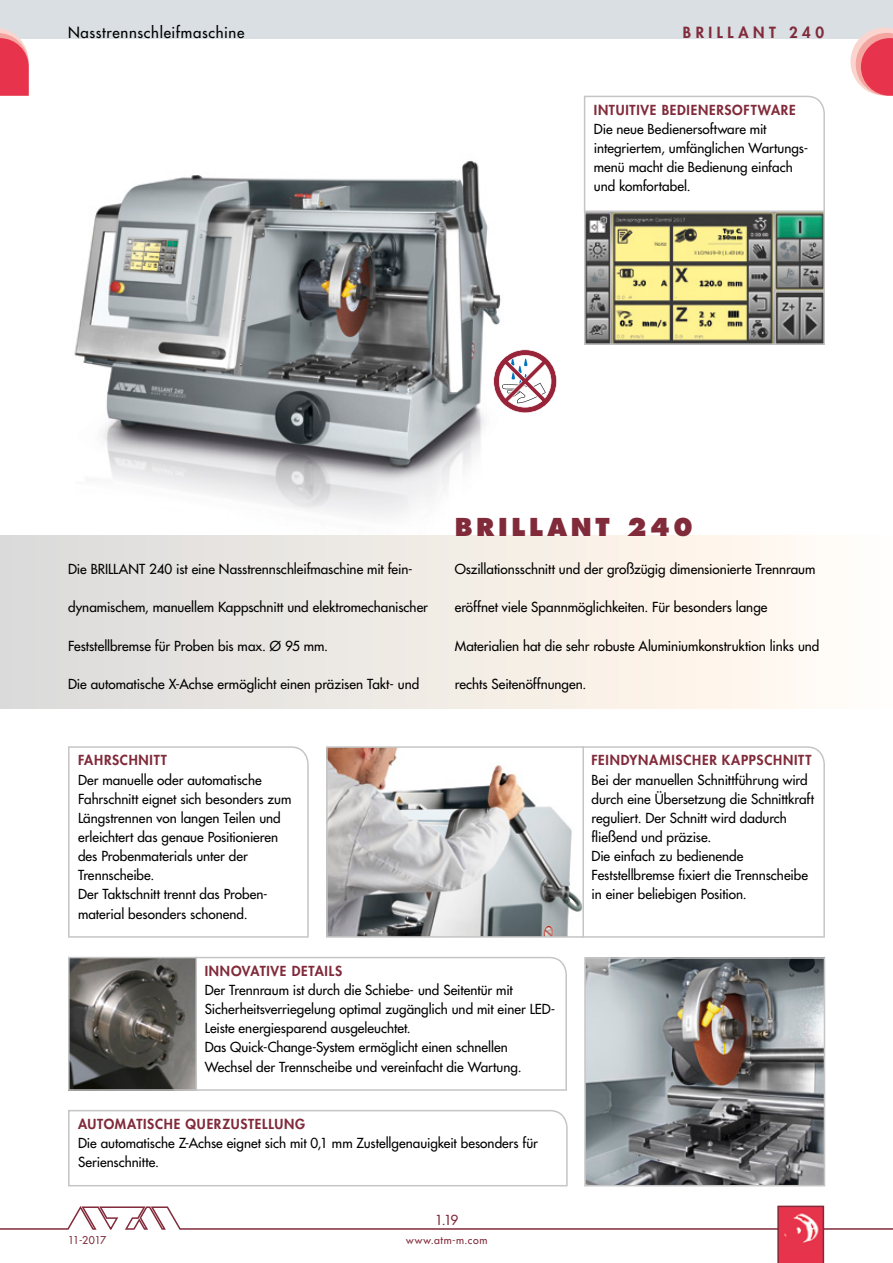
<style>
.page{position:relative;width:893px;height:1263px;background:#fff}
.page>*{position:absolute;margin:0;border:0;box-sizing:border-box;transform-origin:0 0}
.t1{font:800 24px "Futura Std";letter-spacing:.155em;color:#812a3a}
.t2{font:500 15px "Futura Std";letter-spacing:.045em;color:#000}
.t3{font:800 15px "Futura Std";letter-spacing:.3em;color:#812a3a}
.t4{font:500 13.5px/19.2px "Futura Std";color:#000}
.t5{font:800 13.5px "Futura Std";letter-spacing:.055em;color:#812a3a}
.t6{font:500 13.5px "Futura Std";color:#812a3a}
.t7{font:500 10.5px "Futura Std";letter-spacing:.06em;color:#812a3a}
</style>
<div class="page">
<div style="left:0;top:0;width:893px;height:38px;background:#d9dfe2"></div>
<svg style="left:850px;top:28px;width:43px;height:68px"></svg>
<svg style="left:0;top:28px;width:29px;height:68px;background:#e85b6d"></svg>
<svg style="left:0;top:1205px;width:893px;height:58px"></svg>
<img style="left:55px;top:160px;width:471px;height:376px">
<div style="left:0;top:536px;width:893px;height:172px;background:linear-gradient(to right,#dcdbd9,#fffdf4)"></div>
<svg style="left:68px;top:746px;width:241px;height:192px"></svg>
<svg style="left:584px;top:746px;width:241px;height:192px"></svg>
<svg style="left:68px;top:1110px;width:500px;height:76px"></svg>
<svg style="left:584px;top:957px;width:241px;height:229px;background:#858687"></svg>
<svg style="left:197px;top:957px;width:370px;height:134px"></svg>
<svg style="left:68px;top:957px;width:129px;height:134px;background:#615f5b"></svg>
<svg style="left:584px;top:96px;width:241px;height:249px"></svg>
<svg style="left:326px;top:746px;width:258px;height:192px"></svg>
<svg style="left:493px;top:349px;width:64px;height:64px"></svg>
<p class="t2" style="left:68px;top:23px;width:178px">Nasstrennschleifmaschine</p>
<p class="t3" style="left:683px;top:23px;width:143px">BRILLANT 240</p>
<p class="t5" style="left:594px;top:101px;width:203px">INTUITIVE BEDIENERSOFTWARE</p>
<p class="t4" style="left:594px;top:119px;width:216px">Die neue Bedienersoftware mit integriertem, umfänglichen Wartungs&shy;menü macht die Bedienung einfach und komfortabel.</p>
<p class="t4" style="left:68px;top:560px;width:346px">Die BRILLANT 240 ist eine Nasstrennschleifmaschine mit fein-</p>
<p class="t4" style="left:68px;top:598px;width:361px">dynamischem, manuellem Kappschnitt und elektromechanischer</p>
<p class="t4" style="left:68px;top:636px;width:262px">Feststellbremse für Proben bis max. Ø 95 mm.</p>
<p class="t4" style="left:68px;top:674px;width:353px">Die automatische X-Achse ermöglicht einen präzisen Takt- und</p>
<p class="t5" style="left:78px;top:752px;width:90px">FAHRSCHNITT</p>
<p class="t4" style="left:78px;top:770px;width:215px">Der manuelle oder automatische<br>Fahrschnitt eignet sich besonders zum<br>Längstrennen von langen Teilen und erleichtert das genaue Positionieren des Probenmaterials unter der<br>Trennscheibe.<br>Der Taktschnitt trennt das Proben&shy;material besonders schonend.</p>
<h1 class="t1" style="left:455px;top:512px;width:240px">BRILLANT 240</h1>
<p class="t4" style="left:455px;top:560px;width:362px">Oszillationsschnitt und der großzügig dimensionierte Trennraum</p>
<p class="t4" style="left:455px;top:598px;width:314px">eröffnet viele Spannmöglichkeiten. Für besonders lange</p>
<p class="t4" style="left:455px;top:636px;width:366px">Materialien hat die sehr robuste Aluminiumkonstruktion links und</p>
<p class="t4" style="left:455px;top:674px;width:133px">rechts Seitenöffnungen.</p>
<p class="t5" style="left:591px;top:752px;width:221px">FEINDYNAMISCHER KAPPSCHNITT</p>
<p class="t4" style="left:591px;top:770px;width:224px">Bei der manuellen Schnittführung wird durch eine Übersetzung die Schnittkraft reguliert. Der Schnitt wird dadurch fließend und präzise.<br>Die einfach zu bedienende Feststellbremse fixiert die Trennscheibe in einer beliebigen Position.</p>
<p class="t5" style="left:205px;top:962px;width:139px">INNOVATIVE DETAILS</p>
<p class="t4" style="left:205px;top:980px;width:352px">Der Trennraum ist durch die Schiebe- und Seitentür mit Sicherheitsverriegelung optimal zugänglich und mit einer LED-Leiste energiesparend ausgeleuchtet.<br>Das Quick-Change-System ermöglicht einen schnellen Wechsel der Trennscheibe und vereinfacht die Wartung.</p>
<p class="t5" style="left:78px;top:1115px;width:229px">AUTOMATISCHE QUERZUSTELLUNG</p>
<p class="t4" style="left:78px;top:1134px;width:461px">Die automatische Z-Achse eignet sich mit 0,1 mm Zustellgenauigkeit besonders für<br>Serienschnitte.</p>
<p class="t7" style="left:68px;top:1233px;width:40px">11-2017</p>
<p class="t6" style="left:435px;top:1211px;width:25px">1.19</p>
<p class="t7" style="left:406px;top:1233px;width:83px">www.atm-m.com</p>
</div>
